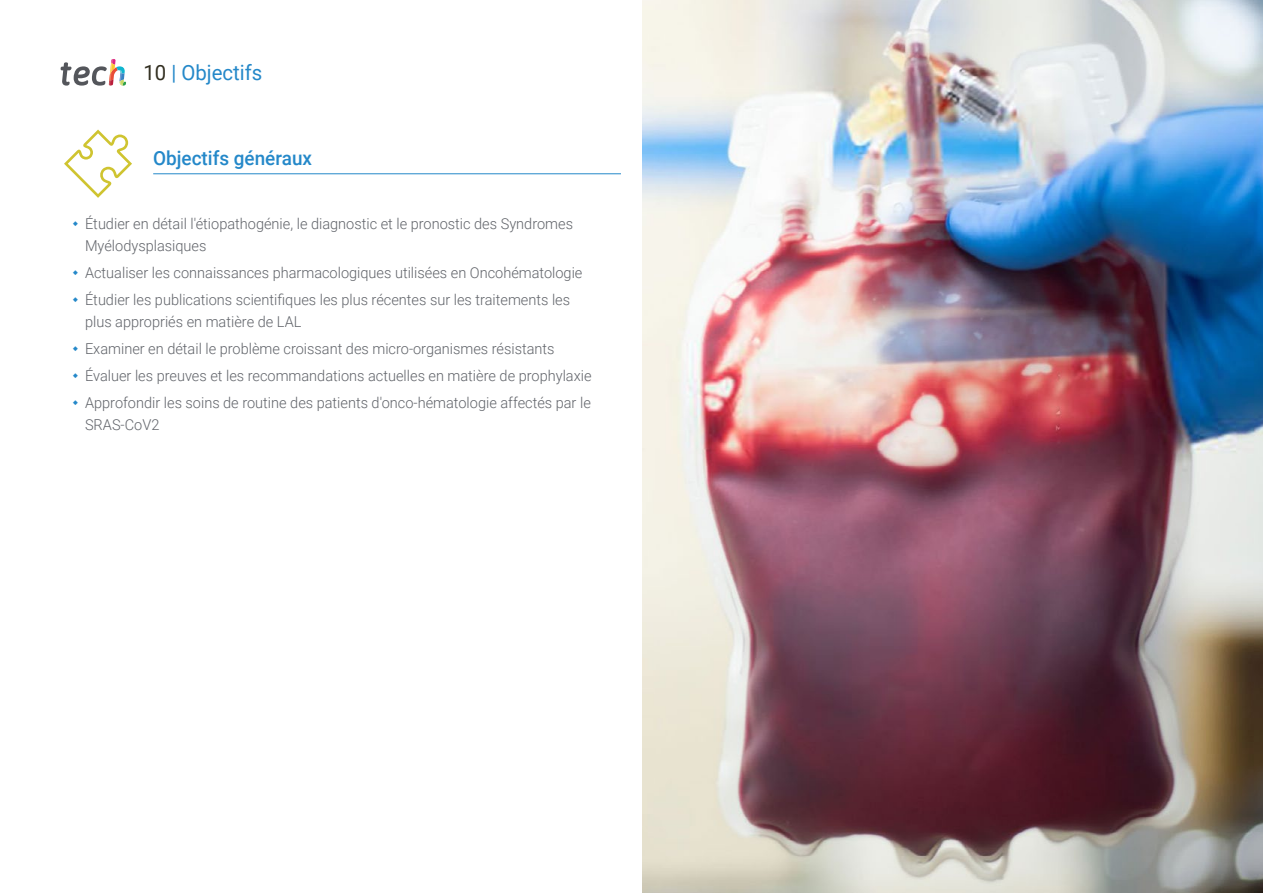
<style>
.page{position:relative;width:1263px;height:893px;background:#fff}
.page>*{position:absolute;margin:0;border:0;box-sizing:border-box;transform-origin:0 0}
.t1{font:21px "Roboto";color:#2488c9}
.t2{font:500 19.5px "Roboto";color:#2488c9}
.t3{font:300 15px/26.7px "Roboto";color:#61646a}
.s1{color:#312e20}
</style>
<div class="page">
<hr style="left:153px;top:173px;width:468px;height:1px;background:#2488c9">
<svg style="left:64px;top:130px;width:68px;height:68px"></svg>
<svg style="left:61px;top:59px;width:65px;height:27px"></svg>
<img style="left:642px;top:0;width:621px;height:893px">
<h1 class="t1" style="left:144px;top:57px;width:120px"><span class="s1">10</span> | Objectifs</h1>
<h2 class="t2" style="left:153px;top:144px;width:160px">Objectifs généraux</h2>
<p class="t3" style="left:85px;top:212px;width:489px;line-height:22.5px">Étudier en détail l'étiopathogénie, le diagnostic et le pronostic des Syndromes<br>Myélodysplasiques</p>
<p class="t3" style="left:85px;top:259px;width:499px">Actualiser les connaissances pharmacologiques utilisées en Oncohématologie<br>Étudier les publications scientifiques les plus récentes sur les traitements les</p>
<p class="t3" style="left:85px;top:308px;width:508px">plus appropriés en matière de LAL<br>Examiner en détail le problème croissant des micro-organismes résistants Évaluer les preuves et les recommandations actuelles en matière de prophylaxie Approfondir les soins de routine des patients d'onco-hématologie affectés par le</p>
<p class="t3" style="left:85px;top:411px;width:76px">SRAS-CoV2</p>
</div>
